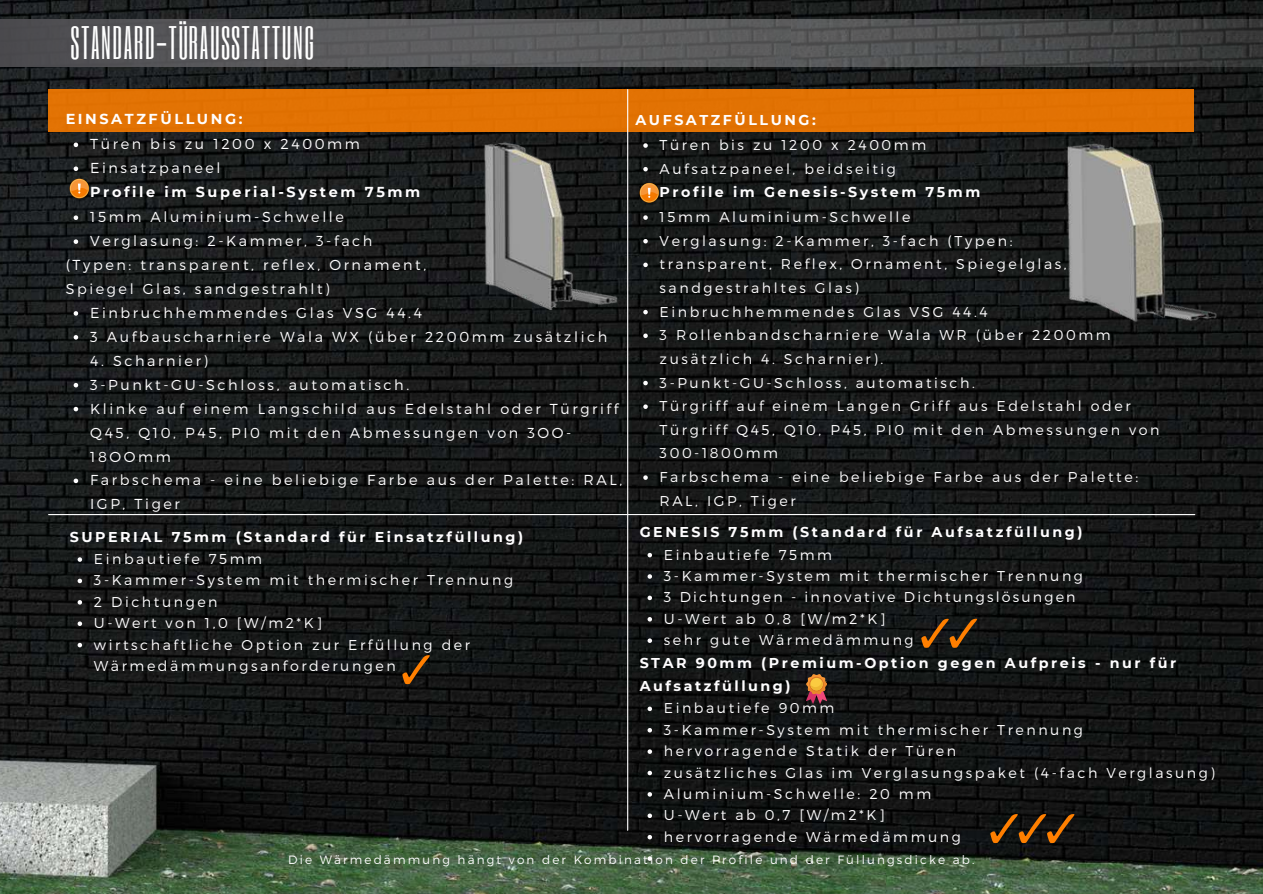
<style>
.page{position:relative;width:1263px;height:894px;background:#fff}
.page>*{position:absolute;margin:0;border:0;box-sizing:border-box;transform-origin:0 0}
.t1{font:39px "Six Caps";letter-spacing:.04em;color:#fff}
.t2{font:300 14.4px/23.9px "Montserrat";letter-spacing:.18em;color:#fffeff}
.t3{font:700 14.4px "Montserrat";letter-spacing:.18em;color:#fffeff}
.t4{font:300 14.25px/21.3px "Montserrat";letter-spacing:.18em;color:#fffeff}
.t5{font:700 14.25px/22.5px "Montserrat";letter-spacing:.18em;color:#fffeff}
.t6{font:300 12px "Montserrat";letter-spacing:.18em;color:#fffeff}
</style>
<div class="page">
<img style="left:791px;top:0;width:472px;height:893px">
<img style="left:0;top:0;width:791px;height:893px">
<svg style="left:647px;top:706px;width:5px;height:5px"></svg>
<svg style="left:647px;top:727px;width:5px;height:5px"></svg>
<svg style="left:647px;top:749px;width:5px;height:4px"></svg>
<svg style="left:647px;top:770px;width:5px;height:5px"></svg>
<svg style="left:647px;top:791px;width:5px;height:5px"></svg>
<svg style="left:647px;top:813px;width:5px;height:4px"></svg>
<svg style="left:647px;top:834px;width:5px;height:5px"></svg>
<svg style="left:647px;top:856px;width:5px;height:4px"></svg>
<svg style="left:647px;top:552px;width:5px;height:5px"></svg>
<svg style="left:647px;top:574px;width:5px;height:4px"></svg>
<svg style="left:647px;top:595px;width:5px;height:5px"></svg>
<svg style="left:647px;top:617px;width:5px;height:4px"></svg>
<svg style="left:647px;top:638px;width:5px;height:4px"></svg>
<div style="left:627px;top:89px;width:566px;height:43px;background:#e27203"></div>
<svg style="left:643px;top:310px;width:5px;height:4px"></svg>
<svg style="left:643px;top:333px;width:5px;height:5px"></svg>
<svg style="left:643px;top:380px;width:5px;height:5px"></svg>
<svg style="left:643px;top:404px;width:5px;height:5px"></svg>
<svg style="left:643px;top:475px;width:5px;height:4px"></svg>
<hr style="left:627px;top:90px;width:1px;height:740px;background:#fffeff">
<img style="left:412px;top:142px;width:251px;height:167px">
<img style="left:994px;top:132px;width:226px;height:199px">
<svg style="left:402px;top:654px;width:28px;height:30px"></svg>
<svg style="left:921px;top:618px;width:56px;height:29px"></svg>
<svg style="left:990px;top:813px;width:85px;height:29px"></svg>
<svg style="left:806px;top:673px;width:21px;height:31px"></svg>
<div style="left:48px;top:89px;width:579px;height:43px;background:#e27203"></div>
<svg style="left:74px;top:142px;width:4px;height:5px"></svg>
<svg style="left:74px;top:166px;width:4px;height:5px"></svg>
<svg style="left:74px;top:215px;width:4px;height:5px"></svg>
<svg style="left:74px;top:239px;width:4px;height:5px"></svg>
<svg style="left:74px;top:311px;width:4px;height:4px"></svg>
<svg style="left:74px;top:335px;width:4px;height:4px"></svg>
<svg style="left:74px;top:383px;width:4px;height:4px"></svg>
<svg style="left:74px;top:406px;width:4px;height:5px"></svg>
<svg style="left:74px;top:478px;width:4px;height:5px"></svg>
<hr style="left:49px;top:514px;width:1146px;height:1px;background:#fff">
<svg style="left:0;top:19px;width:1263px;height:48px;fill:#555658"></svg>
<svg style="left:78px;top:557px;width:4px;height:4px"></svg>
<svg style="left:78px;top:578px;width:4px;height:5px"></svg>
<svg style="left:78px;top:600px;width:4px;height:4px"></svg>
<svg style="left:78px;top:621px;width:4px;height:4px"></svg>
<svg style="left:78px;top:642px;width:4px;height:5px"></svg>
<svg style="left:70px;top:179px;width:21px;height:22px"></svg>
<h1 class="t1" style="left:71px;top:16px;width:245px">STANDARD-TÜRAUSSTATTUNG</h1>
<p class="t3" style="left:66px;top:110px;width:178px">EINSATZFÜLLUNG:</p>
<p class="t2" style="left:90px;top:131px;width:271px">Türen bis zu 1200 x 2400mm<br>Einsatzpaneel</p>
<p class="t3" style="left:90px;top:183px;width:332px">Profile im Superial-System 75mm</p>
<p class="t2" style="left:90px;top:204px;width:284px">15mm Aluminium-Schwelle<br>Verglasung: 2-Kammer, 3-fach</p>
<p class="t2" style="left:66px;top:252px;width:362px">(Typen: transparent, reflex, Ornament,<br>Spiegel Glas, sandgestrahlt)</p>
<p class="t2" style="left:90px;top:300px;width:519px">Einbruchhemmendes Glas VSG 44.4<br>3 Aufbauscharniere Wala WX (über 2200mm zusätzlich</p>
<p class="t2" style="left:90px;top:348px;width:534px">4. Scharnier)<br>3-Punkt-GU-Schloss, automatisch.<br>Klinke auf einem Langschild aus Edelstahl oder Türgriff<br>Q45, Q10, P45, PI0 mit den Abmessungen von 3OO-<br>18OOmm<br>Farbschema - eine beliebige Farbe aus der Palette: RAL,<br>IGP, Tiger</p>
<p class="t5" style="left:70px;top:525px;width:455px">SUPERIAL 75mm (Standard für Einsatzfüllung)</p>
<p class="t4" style="left:94px;top:547px;width:421px">Einbautiefe 75mm<br>3-Kammer-System mit thermischer Trennung<br>2 Dichtungen<br>U-Wert von 1,0 [W/m2*K]<br>wirtschaftliche Option zur Erfüllung der<br>Wärmedämmungsanforderungen</p>
<p class="t5" style="left:635px;top:109px;width:182px">AUFSATZFÜLLUNG:</p>
<p class="t4" style="left:660px;top:132px;width:268px;line-height:23.5px">Türen bis zu 1200 x 2400mm<br>Aufsatzpaneel, beidseitig</p>
<p class="t5" style="left:660px;top:181px;width:322px">Profile im Genesis-System 75mm</p>
<p class="t4" style="left:660px;top:204px;width:501px;line-height:23.5px">15mm Aluminium-Schwelle<br>Verglasung: 2-Kammer, 3-fach (Typen:<br>transparent, Reflex, Ornament, Spiegelglas, sandgestrahltes Glas)<br>Einbruchhemmendes Glas VSG 44.4<br>3 Rollenbandscharniere Wala WR (über 2200mm zusätzlich 4. Scharnier).<br>3-Punkt-GU-Schloss, automatisch.<br>Türgriff auf einem Langen Griff aus Edelstahl oder Türgriff Q45, Q10, P45, PI0 mit den Abmessungen von 300-1800mm<br>Farbschema - eine beliebige Farbe aus der Palette:<br>RAL, IGP, Tiger</p>
<p class="t5" style="left:640px;top:520px;width:444px">GENESIS 75mm (Standard für Aufsatzfüllung)</p>
<p class="t4" style="left:664px;top:543px;width:421px">Einbautiefe 75mm<br>3-Kammer-System mit thermischer Trennung<br>3 Dichtungen - innovative Dichtungslösungen<br>U-Wert ab 0,8 [W/m2*K]<br>sehr gute Wärmedämmung</p>
<p class="t5" style="left:640px;top:651px;width:538px">STAR 90mm (Premium-Option gegen Aufpreis - nur für<br>Aufsatzfüllung)</p>
<p class="t4" style="left:664px;top:696px;width:553px">Einbautiefe 90mm<br>3-Kammer-System mit thermischer Trennung hervorragende Statik der Türen<br>zusätzliches Glas im Verglasungspaket (4-fach Verglasung)<br>Aluminium-Schwelle: 20 mm<br>U-Wert ab 0,7 [W/m2*K]<br>hervorragende Wärmedämmung</p>
<p class="t6" style="left:288px;top:851px;width:688px">Die Wärmedämmung hängt von der Kombination der Profile und der Füllungsdicke ab.</p>
</div>
